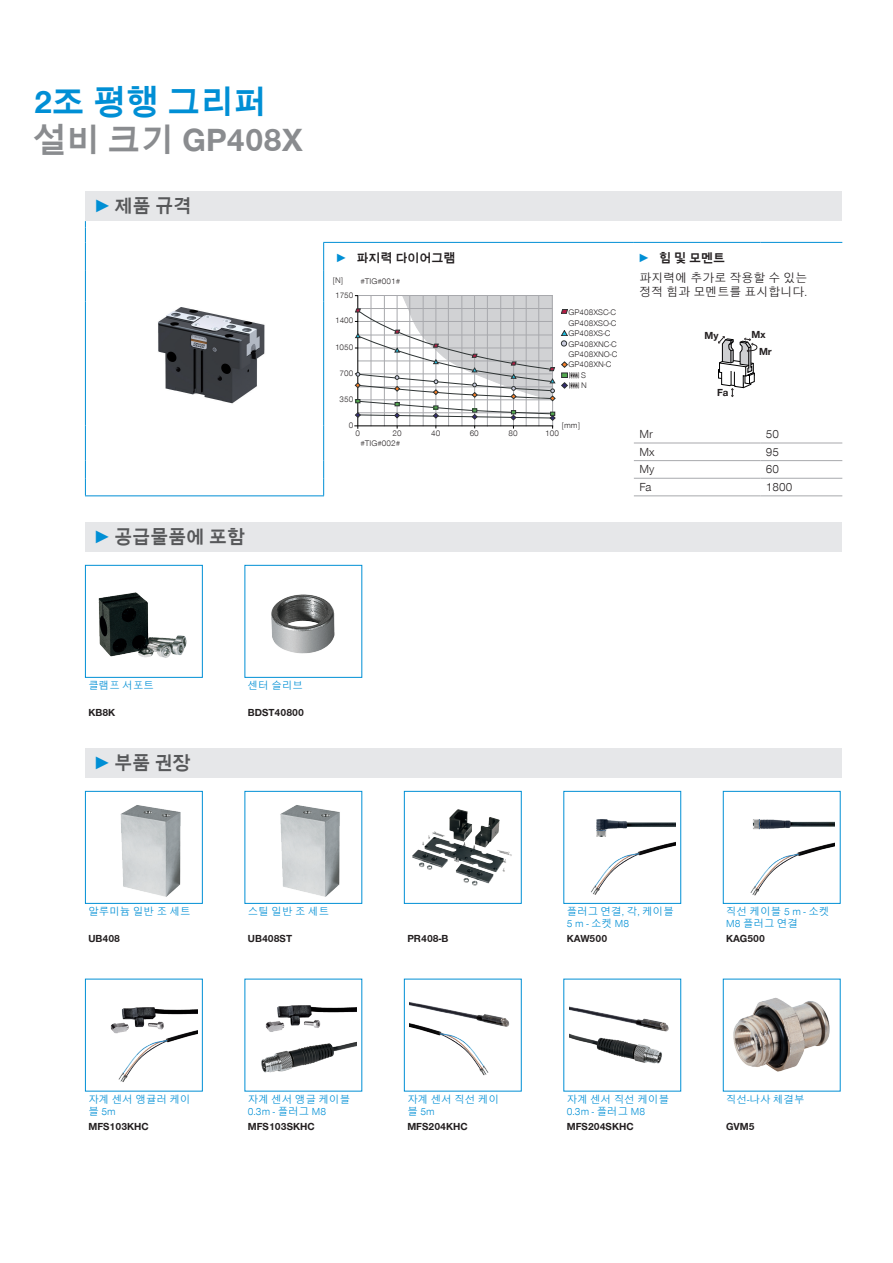
<style>
.page{position:relative;width:893px;height:1263px;background:#fff}
.page>*{position:absolute;margin:0;border:0;box-sizing:border-box;transform-origin:0 0}
.CB_AF_Headline_22_25{font:700 33px/37.5px "Zimmer Group Sans Global";color:#8a8c8f}
.t1{font:700 18px "Zimmer Group Sans Global";color:#57585a}
.CB_AF_Tabellentext_B{font:300 12px/13.5px "Zimmer Group Sans Global";color:#231f20}
.t2{font:700 12px "Zimmer Group Sans Global";color:#231f20}
.CB_AF_Text_7{font:300 10.5px/12px "Zimmer Group Sans Global";color:#008fd5}
.CB_AF_Text_7-2{font:700 10.5px "Zimmer Group Sans Global";color:#231f20}
.t3{font:700 10.5px/16.4px "Zimmer Group Sans";color:#231f20}
.t4{font:300 8.4px "Zimmer Group Sans Global";color:#231f20}
.s1{color:#008fd5}
.s2{font-family:"Zimmer Group Sans";color:#008fd5}
</style>
<div class="page">
<div style="left:85px;top:191px;width:757px;height:30px;background:#e6e7e9"></div>
<hr style="left:85px;top:495px;width:239px;height:1px;background:#008fd5">
<hr style="left:323px;top:242px;width:311px;height:1px;background:#008fd5">
<hr style="left:634px;top:242px;width:126px;height:1px;background:#008fd5">
<hr style="left:760px;top:242px;width:82px;height:1px;background:#008fd5">
<hr style="left:634px;top:443px;width:126px;height:1px;background:#a8a9ad">
<hr style="left:760px;top:443px;width:82px;height:1px;background:#a8a9ad">
<hr style="left:634px;top:460px;width:126px;height:1px;background:#a8a9ad">
<hr style="left:760px;top:460px;width:82px;height:1px;background:#a8a9ad">
<hr style="left:634px;top:478px;width:126px;height:1px;background:#a8a9ad">
<hr style="left:760px;top:478px;width:82px;height:1px;background:#a8a9ad">
<svg style="left:323px;top:243px;width:1px;height:27px"></svg>
<hr style="left:85px;top:270px;width:1px;height:32px;background:#008fd5">
<hr style="left:323px;top:270px;width:1px;height:32px;background:#008fd5">
<hr style="left:85px;top:302px;width:1px;height:123px;background:#008fd5">
<hr style="left:323px;top:302px;width:1px;height:123px;background:#008fd5">
<svg style="left:85px;top:425px;width:1px;height:70px"></svg>
<svg style="left:323px;top:425px;width:1px;height:70px"></svg>
<svg style="left:85px;top:221px;width:1px;height:49px"></svg>
<hr style="left:634px;top:495px;width:126px;height:1px;background:#a8a9ad">
<hr style="left:760px;top:495px;width:82px;height:1px;background:#a8a9ad">
<img style="left:158px;top:307px;width:107px;height:97px">
<svg style="left:354px;top:295px;width:225px;height:134px"></svg>
<svg style="left:718px;top:336px;width:40px;height:61px"></svg>
<div style="left:85px;top:522px;width:757px;height:29px;background:#e6e7e9"></div>
<svg style="left:85px;top:565px;width:118px;height:113px"></svg>
<svg style="left:244px;top:565px;width:119px;height:113px"></svg>
<div style="left:85px;top:748px;width:757px;height:29px;background:#e6e7e9"></div>
<svg style="left:85px;top:791px;width:118px;height:113px"></svg>
<svg style="left:244px;top:791px;width:119px;height:113px"></svg>
<svg style="left:404px;top:791px;width:118px;height:113px"></svg>
<svg style="left:563px;top:791px;width:118px;height:113px"></svg>
<svg style="left:722px;top:791px;width:119px;height:113px"></svg>
<svg style="left:85px;top:978px;width:118px;height:114px"></svg>
<svg style="left:244px;top:978px;width:119px;height:114px"></svg>
<svg style="left:404px;top:978px;width:118px;height:114px"></svg>
<svg style="left:563px;top:978px;width:118px;height:114px"></svg>
<svg style="left:722px;top:978px;width:119px;height:114px"></svg>
<p class="CB_AF_Headline_22_25" style="left:34px;top:83px;width:270px"><span class="s1">2조 평행 그리퍼 </span>설비 크기 GP408X</p>
<p class="t1" style="left:94px;top:195px;width:99px"><span class="s2">►</span> 제품 규격</p>
<p class="t1" style="left:94px;top:526px;width:153px"><span class="s2">►</span> 공급물품에 포함</p>
<p class="t2" style="left:336px;top:250px;width:122px"><span class="s1">►</span> 파지력 다이어그램</p>
<p class="t2" style="left:638px;top:250px;width:89px"><span class="s2">►</span> 힘 및 모멘트</p>
<p class="t4" style="left:333px;top:275px;width:12px">[N]</p>
<p class="CB_AF_Tabellentext_B" style="left:639px;top:271px;width:169px">파지력에 추가로 작용할 수 있는 정적 힘과 모멘트를 표시합니다.</p>
<p class="t4" style="left:360px;top:276px;width:41px">#TIG#001#</p>
<p class="t4" style="left:335px;top:290px;width:20px">1750</p>
<p class="t4" style="left:335px;top:315px;width:20px">1400</p>
<p class="t4" style="left:335px;top:342px;width:20px">1050</p>
<p class="t4" style="left:340px;top:368px;width:15px">700</p>
<p class="t4" style="left:340px;top:394px;width:15px">350</p>
<p class="t4" style="left:349px;top:420px;width:6px">0</p>
<p class="t4" style="left:355px;top:428px;width:6px">0</p>
<p class="t4" style="left:569px;top:307px;width:49px">GP408XSC-C</p>
<p class="t4" style="left:569px;top:318px;width:49px">GP408XSO-C</p>
<p class="t4" style="left:569px;top:328px;width:43px">GP408XS-C</p>
<p class="t4" style="left:569px;top:339px;width:50px">GP408XNC-C</p>
<p class="t4" style="left:569px;top:349px;width:50px">GP408XNO-C</p>
<p class="t4" style="left:569px;top:360px;width:44px">GP408XN-C</p>
<p class="t4" style="left:581px;top:370px;width:6px">S</p>
<p class="t4" style="left:581px;top:380px;width:7px">N</p>
<p class="t4" style="left:562px;top:421px;width:20px">[mm]</p>
<p class="t4" style="left:431px;top:428px;width:11px">40</p>
<p class="t4" style="left:470px;top:428px;width:11px">60</p>
<p class="t4" style="left:545px;top:428px;width:15px">100</p>
<p class="t4" style="left:392px;top:428px;width:11px">20</p>
<p class="t4" style="left:509px;top:428px;width:11px">80</p>
<p class="t4" style="left:360px;top:438px;width:41px">#TIG#002#</p>
<p class="t3" style="left:705px;top:327px;width:16px">My</p>
<p class="t3" style="left:759px;top:326px;width:14px;text-indent:-8px">Mx<br>Mr</p>
<p class="t3" style="left:717px;top:384px;width:13px">Fa</p>
<p class="CB_AF_Tabellentext_B" style="left:639px;top:427px;width:15px">Mr</p>
<p class="CB_AF_Tabellentext_B" style="left:766px;top:427px;width:15px">50</p>
<p class="CB_AF_Tabellentext_B" style="left:639px;top:445px;width:17px">Mx</p>
<p class="CB_AF_Tabellentext_B" style="left:766px;top:445px;width:15px">95</p>
<p class="CB_AF_Tabellentext_B" style="left:639px;top:462px;width:16px">My</p>
<p class="CB_AF_Tabellentext_B" style="left:766px;top:462px;width:15px">60</p>
<p class="CB_AF_Tabellentext_B" style="left:639px;top:480px;width:14px">Fa</p>
<p class="CB_AF_Tabellentext_B" style="left:766px;top:480px;width:28px">1800</p>
<p class="CB_AF_Text_7" style="left:88px;top:679px;width:67px">클램프 서포트</p>
<p class="CB_AF_Text_7" style="left:248px;top:679px;width:57px">센터 슬리브</p>
<p class="CB_AF_Text_7-2" style="left:88px;top:706px;width:28px">KB8K</p>
<p class="CB_AF_Text_7-2" style="left:248px;top:706px;width:58px">BDST40800</p>
<p class="t1" style="left:94px;top:752px;width:99px"><span class="s2">►</span> 부품 권장</p>
<p class="CB_AF_Text_7" style="left:88px;top:905px;width:104px">알루미늄 일반 조 세트</p>
<p class="CB_AF_Text_7" style="left:248px;top:905px;width:83px">스틸 일반 조 세트</p>
<p class="CB_AF_Text_7" style="left:567px;top:905px;width:109px">플러그 연결, 각, 케이블<br>5 m - 소켓 M8</p>
<p class="CB_AF_Text_7" style="left:726px;top:905px;width:105px">직선 케이블 5 m - 소켓<br>M8 플러그 연결</p>
<p class="CB_AF_Text_7-2" style="left:88px;top:932px;width:33px">UB408</p>
<p class="CB_AF_Text_7-2" style="left:248px;top:932px;width:46px">UB408ST</p>
<p class="CB_AF_Text_7-2" style="left:407px;top:932px;width:43px">PR408-B</p>
<p class="CB_AF_Text_7-2" style="left:567px;top:932px;width:42px">KAW500</p>
<p class="CB_AF_Text_7-2" style="left:726px;top:932px;width:40px">KAG500</p>
<p class="CB_AF_Text_7" style="left:88px;top:1093px;width:104px">자계 센서 앵귤러 케이 블 5m</p>
<p class="CB_AF_Text_7" style="left:248px;top:1093px;width:104px">자계 센서 앵글 케이블<br>0.3m - 플러그 M8</p>
<p class="CB_AF_Text_7" style="left:407px;top:1093px;width:93px">자계 센서 직선 케이 블 5m</p>
<p class="CB_AF_Text_7" style="left:567px;top:1093px;width:104px">자계 센서 직선 케이블<br>0.3m - 플러그 M8</p>
<p class="CB_AF_Text_7" style="left:726px;top:1093px;width:80px">직선-나사 체결부</p>
<p class="CB_AF_Text_7-2" style="left:88px;top:1120px;width:62px">MFS103KHC</p>
<p class="CB_AF_Text_7-2" style="left:248px;top:1120px;width:68px">MFS103SKHC</p>
<p class="CB_AF_Text_7-2" style="left:407px;top:1120px;width:62px">MFS204KHC</p>
<p class="CB_AF_Text_7-2" style="left:567px;top:1120px;width:68px">MFS204SKHC</p>
<p class="CB_AF_Text_7-2" style="left:726px;top:1120px;width:30px">GVM5</p>
</div>
